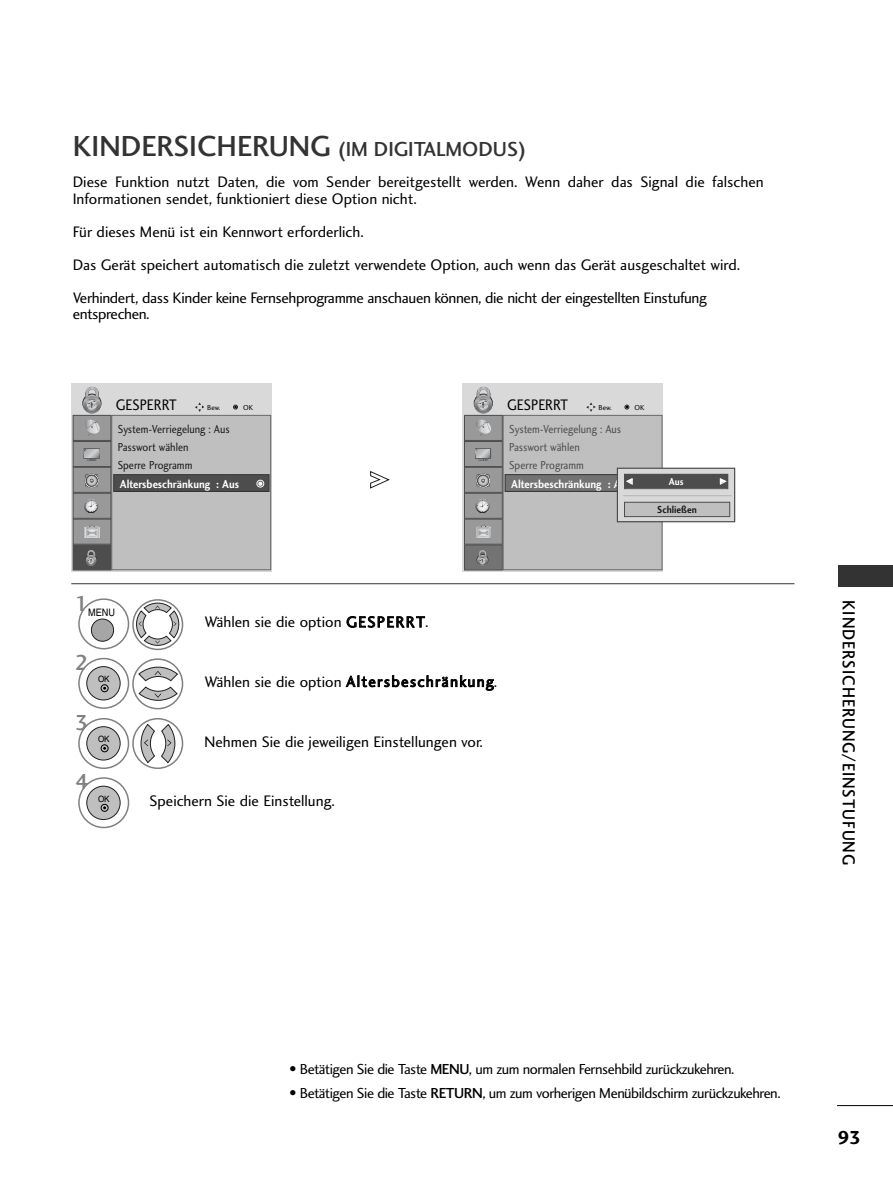
<style>
.page{position:relative;width:893px;height:1190px;background:#fff}
.page>*{position:absolute;margin:0;border:0;box-sizing:border-box;transform-origin:0 0}
.t1{font:22.5px "Charlotte Sans Medium Plain";color:#808080}
.t2{font:21px "Charlotte Sans Medium Plain";color:#333}
.t3{font:19.5px "Charlotte Sans Bold Plain";color:#000}
.t4{font:18px "Charlotte Sans Medium Plain";letter-spacing:.06em;color:#000;scale:.9 1}
.t5{font:15.75px/33px "Charlotte Sans Book Plain";color:#000}
.t6{font:15.75px "Charlotte Sans Book Plain";letter-spacing:.085em;color:#000}
.t7{font:15.75px "Charlotte Sans Book Plain";color:#000;scale:.9 1}
.t8{font:15.75px "Charlotte Sans Book Plain";letter-spacing:-.025em;color:#000}
.t9{font:15px "Charlotte Sans Book Plain";letter-spacing:-.03em;color:#000}
.t10{font:12px/18px "Charlotte Sans Book Plain";color:#1a1a1a;scale:.9 1}
.t11{font:12px/18px "Charlotte Sans Book Plain";color:#4d4d4d;scale:.9 1}
.t12{font:12px "Charlotte Sans Bold Plain";color:#fff;scale:.9 1}
.t13{font:10.5px "Charlotte Sans Bold Plain";color:#1a1a1a;scale:.9 1}
.t14{font:10.5px "Charlotte Sans Bold Plain";color:#fff;scale:.9 1}
.t15{font:10.35px "Helvetica";color:#000;scale:.89 1}
.t16{font:8.7px "Helvetica";color:#000;scale:.94 1}
.t17{font:7.5px "Charlotte Sans Book Plain";color:#000}
.t18{font:6px "FZDING33";color:#fff}
.s1{font-size:30px}
.s2{font-size:15.75px}
.s3{font-family:"Charlotte Sans Medium Plain"}
</style>
<div class="page">
<hr style="left:837px;top:1105px;width:55px;height:1px;background:#000">
<div style="left:838px;top:566px;width:54px;height:21px;background:#333"></div>
<div style="left:78px;top:658px;width:51px;height:51px;border:2px solid #808080;border-radius:50%"></div>
<div style="left:78px;top:718px;width:51px;height:51px;border:2px solid #808080;border-radius:50%"></div>
<div style="left:78px;top:777px;width:51px;height:51px;border:2px solid #808080;border-radius:50%"></div>
<svg style="left:370px;top:471px;width:19px;height:17px"></svg>
<hr style="left:71px;top:583px;width:723px;height:1px;background:#333">
<div style="left:78px;top:598px;width:51px;height:51px;border:2px solid #808080;border-radius:50%"></div>
<svg style="left:134px;top:600px;width:48px;height:48px"></svg>
<div style="left:132px;top:599px;width:51px;height:51px;border:2px solid #808080;border-radius:50%"></div>
<div style="left:71px;top:383px;width:201px;height:188px;background:#d9d9d9"></div>
<div style="left:73px;top:415px;width:38px;height:25px;background:#999"></div>
<svg style="left:85px;top:419px;width:15px;height:17px"></svg>
<div style="left:73px;top:415px;width:38px;height:25px;border:1px solid #4d4d4d"></div>
<div style="left:73px;top:442px;width:38px;height:24px;background:#999"></div>
<svg style="left:84px;top:448px;width:16px;height:10px"></svg>
<svg style="left:84px;top:449px;width:15px;height:9px"></svg>
<svg style="left:85px;top:449px;width:13px;height:11px"></svg>
<div style="left:73px;top:441px;width:38px;height:26px;border:1px solid #4d4d4d"></div>
<div style="left:73px;top:467px;width:38px;height:25px;background:#999"></div>
<svg style="left:84px;top:474px;width:14px;height:13px"></svg>
<div style="left:73px;top:467px;width:38px;height:25px;border:1px solid #4d4d4d"></div>
<div style="left:73px;top:493px;width:38px;height:25px;background:#999"></div>
<svg style="left:84px;top:499px;width:14px;height:14px"></svg>
<div style="left:73px;top:493px;width:38px;height:25px;border:1px solid #4d4d4d"></div>
<div style="left:73px;top:519px;width:38px;height:25px;background:#999"></div>
<svg style="left:85px;top:525px;width:15px;height:13px"></svg>
<div style="left:73px;top:519px;width:38px;height:25px;border:1px solid #4d4d4d"></div>
<div style="left:73px;top:545px;width:38px;height:25px;background:#4d4d4d"></div>
<div style="left:86px;top:554px;width:11px;height:11px;border:1px solid #363639;border-radius:50%"></div>
<svg style="left:86px;top:550px;width:10px;height:16px"></svg>
<div style="left:73px;top:544px;width:38px;height:26px;border:1px solid #4d4d4d"></div>
<div style="left:83px;top:394px;width:18px;height:18px;border:1px solid #363639;border-radius:50%"></div>
<div style="left:83px;top:395px;width:18px;height:18px;background:#797b7d;border-radius:50%"></div>
<svg style="left:84px;top:387px;width:16px;height:24px"></svg>
<svg style="left:195px;top:402px;width:9px;height:10px"></svg>
<div style="left:112px;top:415px;width:158px;height:154px;background:#bfbfbf"></div>
<div style="left:111px;top:415px;width:160px;height:155px;border:1px solid #666"></div>
<svg style="left:233px;top:405px;width:5px;height:4px"></svg>
<div style="left:114px;top:475px;width:155px;height:16px;background:#4d4d4d"></div>
<div style="left:113px;top:474px;width:156px;height:18px;border:1px solid #333"></div>
<svg style="left:258px;top:482px;width:4px;height:3px"></svg>
<div style="left:256px;top:480px;width:8px;height:7px;border:1px solid #fff;border-radius:50%"></div>
<div style="left:462px;top:383px;width:201px;height:188px;background:#d9d9d9"></div>
<div style="left:464px;top:415px;width:38px;height:25px;background:#999"></div>
<svg style="left:476px;top:419px;width:16px;height:17px"></svg>
<div style="left:464px;top:415px;width:38px;height:25px;border:1px solid #4d4d4d"></div>
<div style="left:464px;top:442px;width:38px;height:24px;background:#999"></div>
<svg style="left:475px;top:448px;width:16px;height:10px"></svg>
<svg style="left:476px;top:449px;width:14px;height:11px"></svg>
<div style="left:464px;top:441px;width:38px;height:26px;border:1px solid #4d4d4d"></div>
<div style="left:464px;top:467px;width:38px;height:25px;background:#999"></div>
<svg style="left:476px;top:473px;width:13px;height:14px"></svg>
<div style="left:464px;top:467px;width:38px;height:25px;border:1px solid #4d4d4d"></div>
<div style="left:464px;top:493px;width:38px;height:25px;background:#999"></div>
<svg style="left:475px;top:499px;width:14px;height:14px"></svg>
<div style="left:464px;top:493px;width:38px;height:25px;border:1px solid #4d4d4d"></div>
<div style="left:464px;top:519px;width:38px;height:25px;background:#999"></div>
<svg style="left:476px;top:525px;width:15px;height:13px"></svg>
<div style="left:464px;top:519px;width:38px;height:25px;border:1px solid #4d4d4d"></div>
<div style="left:464px;top:545px;width:38px;height:25px;background:#737373"></div>
<svg style="left:477px;top:550px;width:11px;height:16px"></svg>
<div style="left:464px;top:544px;width:38px;height:26px;border:1px solid #4d4d4d"></div>
<div style="left:474px;top:394px;width:18px;height:18px;border:1px solid #363639;border-radius:50%"></div>
<div style="left:474px;top:395px;width:18px;height:18px;background:#7a7c7e;border-radius:50%"></div>
<svg style="left:475px;top:387px;width:16px;height:24px"></svg>
<svg style="left:586px;top:402px;width:9px;height:10px"></svg>
<div style="left:503px;top:415px;width:159px;height:154px;background:#bfbfbf"></div>
<div style="left:503px;top:415px;width:159px;height:155px;border:1px solid #666"></div>
<svg style="left:624px;top:405px;width:5px;height:4px"></svg>
<div style="left:505px;top:475px;width:155px;height:16px;background:#737373"></div>
<div style="left:504px;top:474px;width:157px;height:18px;border:1px solid #333"></div>
<svg style="left:618px;top:469px;width:115px;height:51px;background:#d3d3d3"></svg>
<div style="left:616px;top:467px;width:119px;height:55px;border:1px solid #4d4d4d"></div>
<div style="left:624px;top:474px;width:103px;height:14px;background:#4d4d4d"></div>
<div style="left:624px;top:474px;width:104px;height:15px;border:1px solid #4d4d4d"></div>
<div style="left:624px;top:502px;width:105px;height:14px;background:#bfbfbf"></div>
<div style="left:624px;top:502px;width:106px;height:15px;border:1px solid #4d4d4d"></div>
<hr style="left:623px;top:495px;width:108px;height:1px;background:#b3b3b3">
<div style="left:91px;top:618px;width:23px;height:23px;background:#a6a6a6;border:1px solid #231f20;border-radius:50%"></div>
<svg style="left:136px;top:603px;width:43px;height:42px"></svg>
<div style="left:86px;top:666px;width:34px;height:34px;background:#bfbfbf;border:1px solid #231f20;border-radius:50%"></div>
<div style="left:101px;top:684px;width:7px;height:8px;border:1px solid #000;border-radius:50%"></div>
<div style="left:86px;top:726px;width:34px;height:34px;background:#bfbfbf;border:1px solid #231f20;border-radius:50%"></div>
<div style="left:101px;top:744px;width:7px;height:8px;border:1px solid #000;border-radius:50%"></div>
<div style="left:86px;top:786px;width:34px;height:34px;background:#bfbfbf;border:1px solid #231f20;border-radius:50%"></div>
<div style="left:101px;top:804px;width:7px;height:7px;border:1px solid #000;border-radius:50%"></div>
<svg style="left:132px;top:658px;width:52px;height:111px"></svg>
<h2 class="t2" style="left:73px;top:141px;width:455px"><span class="s1">KINDERSICHERUNG</span> (IM DIGITALMODUS)</h2>
<p class="t5" style="left:73px;top:175px;width:692px;line-height:16.5px">Diese Funktion nutzt Daten, die vom Sender bereitgestellt werden. Wenn daher das Signal die falschen<br>Informationen sendet, funktioniert diese Option nicht.</p>
<p class="t5" style="left:73px;top:216px;width:669px">Für dieses Menü ist ein Kennwort erforderlich.<br>Das Gerät speichert automatisch die zuletzt verwendete Option, auch wenn das Gerät ausgeschaltet wird.<br>Verhindert, dass Kinder keine Fernsehprogramme anschauen können, die nicht der eingestellten Einstufung</p>
<p class="t8" style="left:73px;top:308px;width:78px">entsprechen.</p>
<p class="t7" style="left:116px;top:399px;width:69px">GESPERRT</p>
<p class="t17" style="left:207px;top:404px;width:15px">Bew.</p>
<p class="t17" style="left:243px;top:404px;width:12px">OK</p>
<p class="t7" style="left:507px;top:399px;width:69px">GESPERRT</p>
<p class="t17" style="left:598px;top:404px;width:15px">Bew.</p>
<p class="t17" style="left:634px;top:404px;width:12px">OK</p>
<p class="t10" style="left:118px;top:421px;width:126px">System-Verriegelung : Aus<br>Passwort wählen<br>Sperre Programm<br>Altersbeschränkung : Aus</p>
<p class="t12" style="left:120px;top:479px;width:134px">Altersbeschränkung : Aus</p>
<p class="t11" style="left:509px;top:421px;width:126px">System-Verriegelung : Aus<br>Passwort wählen<br>Sperre Programm<br>Altersbeschränkung : Aus</p>
<p class="t12" style="left:511px;top:479px;width:136px">Altersbeschränkung : Aus<sup>F</sup></p>
<p class="t14" style="left:668px;top:478px;width:18px">Aus</p>
<p class="t18" style="left:720px;top:479px;width:7px">G</p>
<p class="t13" style="left:657px;top:506px;width:45px">Schließen</p>
<h1 class="t1" style="left:75px;top:594px;width:15px">1</h1>
<p class="t15" style="left:88px;top:608px;width:32px">MENU</p>
<h1 class="t1" style="left:75px;top:654px;width:15px">2</h1>
<p class="t16" style="left:98px;top:676px;width:14px">OK</p>
<h1 class="t1" style="left:75px;top:714px;width:15px">3</h1>
<p class="t16" style="left:98px;top:736px;width:14px">OK</p>
<h1 class="t1" style="left:75px;top:773px;width:15px">4</h1>
<p class="t16" style="left:98px;top:795px;width:14px">OK</p>
<p class="t5" style="left:205px;top:607px;width:225px">Wählen sie die option GESPERRT.</p>
<p class="t6" style="left:205px;top:675px;width:294px">Wählen sie die option Altersbeschränkung.</p>
<p class="t5" style="left:205px;top:726px;width:280px">Nehmen Sie die jeweiligen Einstellungen vor.</p>
<p class="t5" style="left:149px;top:786px;width:187px">Speichern Sie die Einstellung.</p>
<p class="t4" style="left:855px;top:600px;width:296px;rotate:90deg">KINDERSICHERUNG/EINSTUFUNG</p>
<p class="t9" style="left:289px;top:1063px;width:446px"><span class="s2">•</span> Betätigen Sie die Taste <span class="s3">MENU</span>, um zum normalen Fernsehbild zurückzukehren.</p>
<p class="t9" style="left:289px;top:1087px;width:492px"><span class="s2">•</span> Betätigen Sie die Taste <span class="s3">RETURN</span>, um zum vorherigen Menübildschirm zurückzukehren.</p>
<p class="t3" style="left:837px;top:1129px;width:25px">93</p>
</div>
